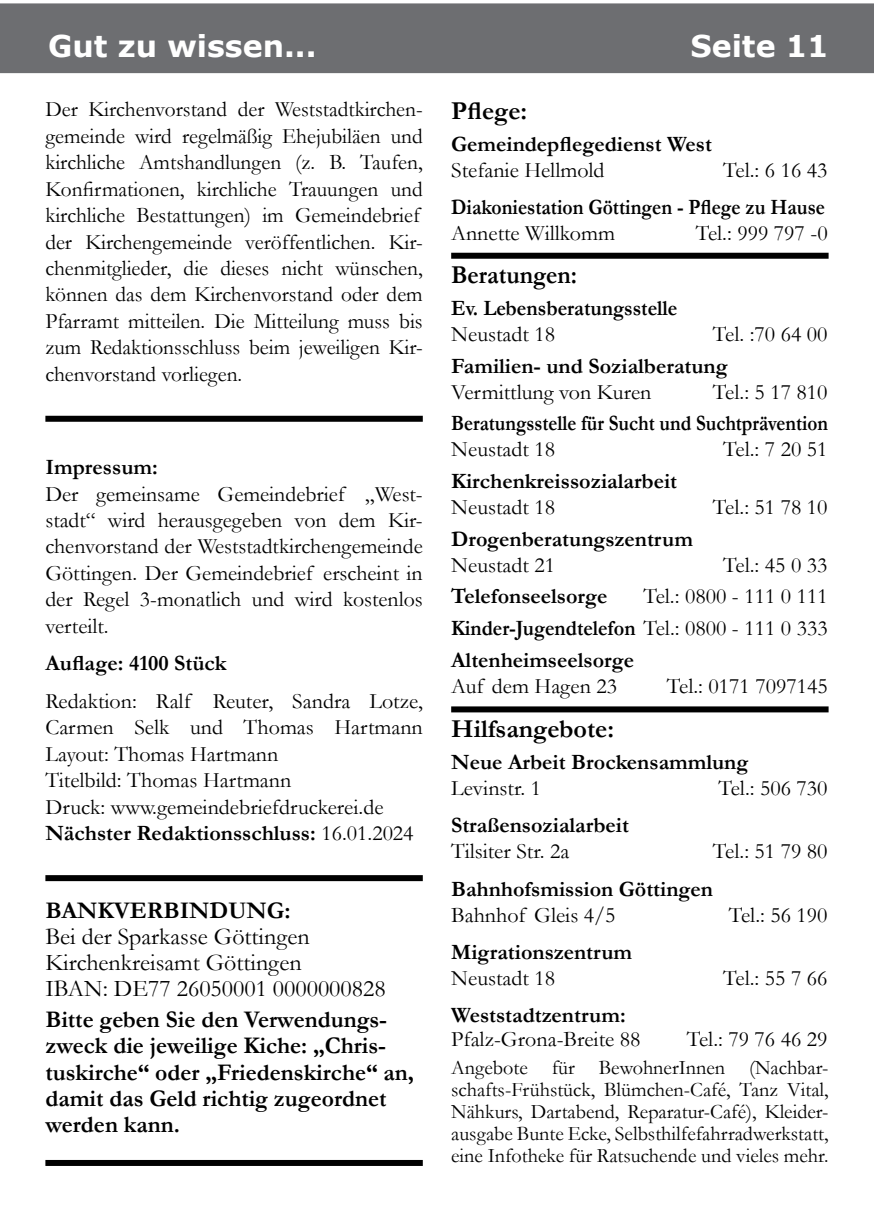
<style>
.page{position:relative;width:874px;height:1225px;background:#fff}
.page>*{position:absolute;margin:0;border:0;box-sizing:border-box;transform-origin:0 0}
.t1{font:700 30px "Verdana";color:#fff}
.t2{font:700 26px "Garamond";color:#000}
.t3{font:700 26px "Garamond";color:#000;scale:.93 1}
.t4{font:700 24px/26px "Garamond";color:#000}
.t5{font:24px/26px "Garamond";color:#000}
.t6{font:22px/26.4px "Garamond";color:#000}
.t7{font:700 22px "Garamond";color:#000}
.t8{font:700 22px/31.6px "Garamond";color:#000;text-align:justify;scale:.92 1}
.t9{font:700 22px "Garamond";color:#000;scale:.87 1}
.t10{font:700 22px "Garamond";color:#000;scale:.89 1}
.t11{font:700 22px "Garamond";color:#000;scale:.93 1}
.t12{font:20.6px/22px "Garamond";color:#000;text-align:justify}
.s1{font-weight:700}
.s2{font-weight:400}
</style>
<div class="page">
<div style="left:0;top:3px;width:873px;height:71px;background:#6d6e71"></div>
<div style="left:45px;top:875px;width:377px;height:6px;background:#000"></div>
<div style="left:45px;top:1160px;width:377px;height:6px;background:#000"></div>
<div style="left:45px;top:416px;width:377px;height:6px;background:#000"></div>
<div style="left:451px;top:253px;width:377px;height:6px;background:#000"></div>
<div style="left:451px;top:706px;width:377px;height:6px;background:#000"></div>
<h1 class="t1" style="left:48px;top:25px;width:270px">Gut zu wissen...</h1>
<h1 class="t1" style="left:690px;top:25px;width:139px">Seite 11</h1>
<p class="t6" style="left:45px;top:96px;width:379px">Der Kirchenvorstand der Weststadtkirchen&shy;gemeinde wird regelmäßig Ehejubiläen und kirchliche Amtshandlungen (z. B. Taufen, Konfirmationen, kirchliche Trauungen und kirchliche Bestattungen) im Gemeindebrief der Kirchengemeinde veröffentlichen. Kir&shy;chenmitglieder, die dieses nicht wünschen, können das dem Kirchenvorstand oder dem Pfarramt mitteilen. Die Mitteilung muss bis zum Redaktionsschluss beim jeweiligen Kir&shy;chenvorstand vorliegen.</p>
<p class="t7" style="left:45px;top:452px;width:114px">Impressum:</p>
<p class="t6" style="left:45px;top:480px;width:379px;text-align:justify">Der gemeinsame Gemeindebrief „West&shy;stadt“ wird herausgegeben von dem Kir&shy;chenvorstand der Weststadtkirchengemeinde Göttingen. Der Gemeindebrief erscheint in der Regel 3-monatlich und wird kostenlos verteilt.</p>
<p class="t7" style="left:45px;top:648px;width:183px">Auflage: 4100 Stück</p>
<p class="t6" style="left:45px;top:687px;width:379px">Redaktion: Ralf Reuter, Sandra Lotze, Carmen Selk und Thomas Hartmann Layout: Thomas Hartmann<br>Titelbild: Thomas Hartmann<br>Druck: www.gemeindebriefdruckerei.de <span class="s1">Nächster Redaktionsschluss:</span> 16.01.2024</p>
<p class="t4" style="left:45px;top:897px;width:246px">Bankverbindung:</p>
<p class="t5" style="left:45px;top:922px;width:341px">Bei der Sparkasse Göttingen<br>Kirchenkreisamt Göttingen<br>IBAN: DE77 26050001 0000000828</p>
<p class="t4" style="left:45px;top:1007px;width:370px">Bitte geben Sie den Verwendungs&shy;zweck die jeweilige Kiche: „Chris&shy;tuskirche“ oder „Friedenskirche“ an, damit das Geld richtig zugeordnet werden kann.</p>
<p class="t2" style="left:451px;top:93px;width:78px">Pflege:</p>
<p class="t7" style="left:451px;top:129px;width:262px">Gemeindepflegedienst West</p>
<p class="t6" style="left:451px;top:156px;width:155px">Stefanie Hellmold</p>
<p class="t6" style="left:723px;top:156px;width:106px">Tel.: 6 16 43</p>
<p class="t10" style="left:451px;top:192px;width:421px">Diakoniestation Göttingen - Pflege zu Hause</p>
<p class="t6" style="left:451px;top:219px;width:165px">Annette Willkomm</p>
<p class="t6" style="left:695px;top:219px;width:133px">Tel.: 999 797 -0</p>
<p class="t3" style="left:451px;top:257px;width:137px">Beratungen:</p>
<p class="t11" style="left:451px;top:293px;width:245px">Ev. Lebensberatungsstelle</p>
<p class="t6" style="left:451px;top:320px;width:105px">Neustadt 18</p>
<p class="t6" style="left:712px;top:320px;width:116px">Tel. :70 64 00</p>
<p class="t7" style="left:451px;top:350px;width:278px">Familien- und Sozialberatung</p>
<p class="t6" style="left:451px;top:378px;width:202px">Vermittlung von Kuren</p>
<p class="t6" style="left:712px;top:378px;width:116px">Tel.: 5 17 810</p>
<p class="t9" style="left:451px;top:408px;width:434px">Beratungsstelle für Sucht und Suchtprävention</p>
<p class="t6" style="left:451px;top:435px;width:105px">Neustadt 18</p>
<p class="t6" style="left:723px;top:435px;width:106px">Tel.: 7 20 51</p>
<p class="t7" style="left:451px;top:466px;width:227px">Kirchenkreissozialarbeit</p>
<p class="t6" style="left:451px;top:493px;width:105px">Neustadt 18</p>
<p class="t6" style="left:712px;top:493px;width:116px">Tel.: 51 78 10</p>
<p class="t7" style="left:451px;top:524px;width:243px">Drogenberatungszentrum</p>
<p class="t6" style="left:451px;top:551px;width:105px">Neustadt 21</p>
<p class="t6" style="left:723px;top:551px;width:106px">Tel.: 45 0 33</p>
<p class="t7" style="left:451px;top:581px;width:158px">Telefonseelsorge</p>
<p class="t8" style="left:451px;top:580px;width:410px;text-indent:192px"><span class="s2">Tel.: 0800 - 111 0 111<br></span>Kinder-Jugendtelefon <span class="s2">Tel.: 0800 - 111 0 333<br></span>Altenheimseelsorge</p>
<p class="t6" style="left:451px;top:672px;width:167px">Auf dem Hagen 23</p>
<p class="t6" style="left:666px;top:672px;width:162px">Tel.: 0171 7097145</p>
<p class="t2" style="left:451px;top:711px;width:164px">Hilfsangebote:</p>
<p class="t7" style="left:451px;top:747px;width:298px">Neue Arbeit Brockensammlung</p>
<p class="t6" style="left:451px;top:774px;width:91px">Levinstr. 1</p>
<p class="t6" style="left:718px;top:774px;width:111px">Tel.: 506 730</p>
<p class="t7" style="left:451px;top:810px;width:179px">Straßensozialarbeit</p>
<p class="t6" style="left:451px;top:837px;width:120px">Tilsiter Str. 2a</p>
<p class="t6" style="left:712px;top:837px;width:116px">Tel.: 51 79 80</p>
<p class="t7" style="left:451px;top:873px;width:263px">Bahnhofsmission Göttingen</p>
<p class="t6" style="left:451px;top:901px;width:166px">Bahnhof Gleis 4/5</p>
<p class="t6" style="left:728px;top:901px;width:100px">Tel.: 56 190</p>
<p class="t7" style="left:451px;top:937px;width:182px">Migrationszentrum</p>
<p class="t6" style="left:451px;top:964px;width:105px">Neustadt 18</p>
<p class="t6" style="left:723px;top:964px;width:106px">Tel.: 55 7 66</p>
<p class="t7" style="left:451px;top:1000px;width:176px">Weststadtzentrum:</p>
<p class="t6" style="left:451px;top:1025px;width:191px">Pfalz-Grona-Breite 88</p>
<p class="t6" style="left:686px;top:1025px;width:142px">Tel.: 79 76 46 29</p>
<p class="t12" style="left:451px;top:1056px;width:379px">Angebote für BewohnerInnen (Nachbar&shy;schafts-Frühstück, Blümchen-Café, Tanz Vital, Nähkurs, Dartabend, Reparatur-Café), Kleider&shy;ausgabe Bunte Ecke, Selbsthilfefahrradwerkstatt, eine Infotheke für Ratsuchende und vieles mehr.</p>
</div>
